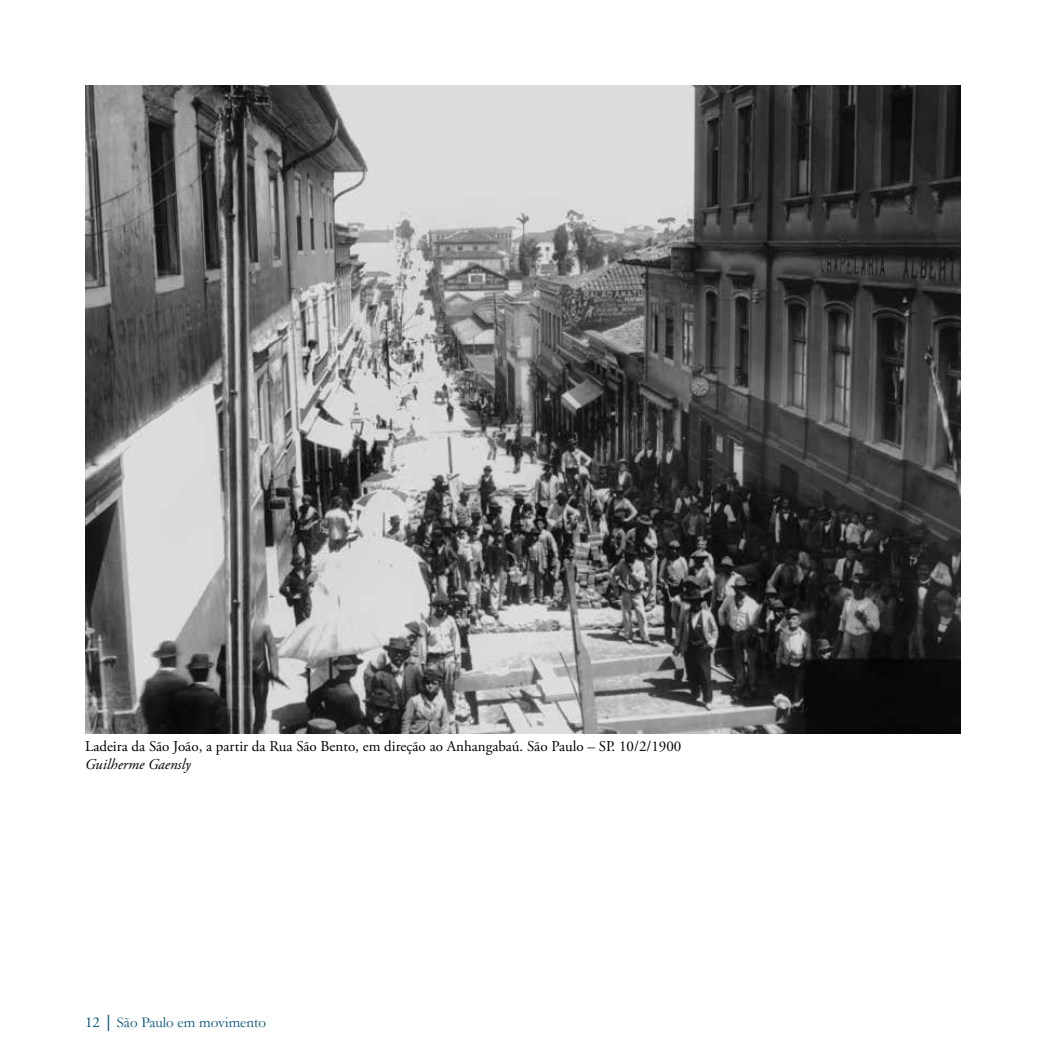
<style>
.page{position:relative;width:1063px;height:1063px;background:#fff}
.page>*{position:absolute;margin:0;border:0;box-sizing:border-box;transform-origin:0 0}
.t1{font:15px "Adobe Garamond Pro";color:#000}
.t2{font:15px "Garamond";color:#00527d}
.t3{font:italic 15px "Adobe Garamond Pro";color:#000}
.s1{font-family:"Adobe Garamond Pro"}
.s2{font-size:13.5px}
</style>
<div class="page">
<img style="left:85px;top:85px;width:876px;height:648px">
<p class="t1" style="left:85px;top:737px;width:598px">Ladeira da São João, a partir da Rua São Bento, em direção ao Anhangabaú. São Paulo – SP. 10/2/1900</p>
<p class="t3" style="left:85px;top:755px;width:107px">Guilherme Gaensly</p>
<p class="t2" style="left:85px;top:1012px;width:183px"><span class="s1">12</span> <span class="s2">│</span> São Paulo em movimento</p>
</div>
